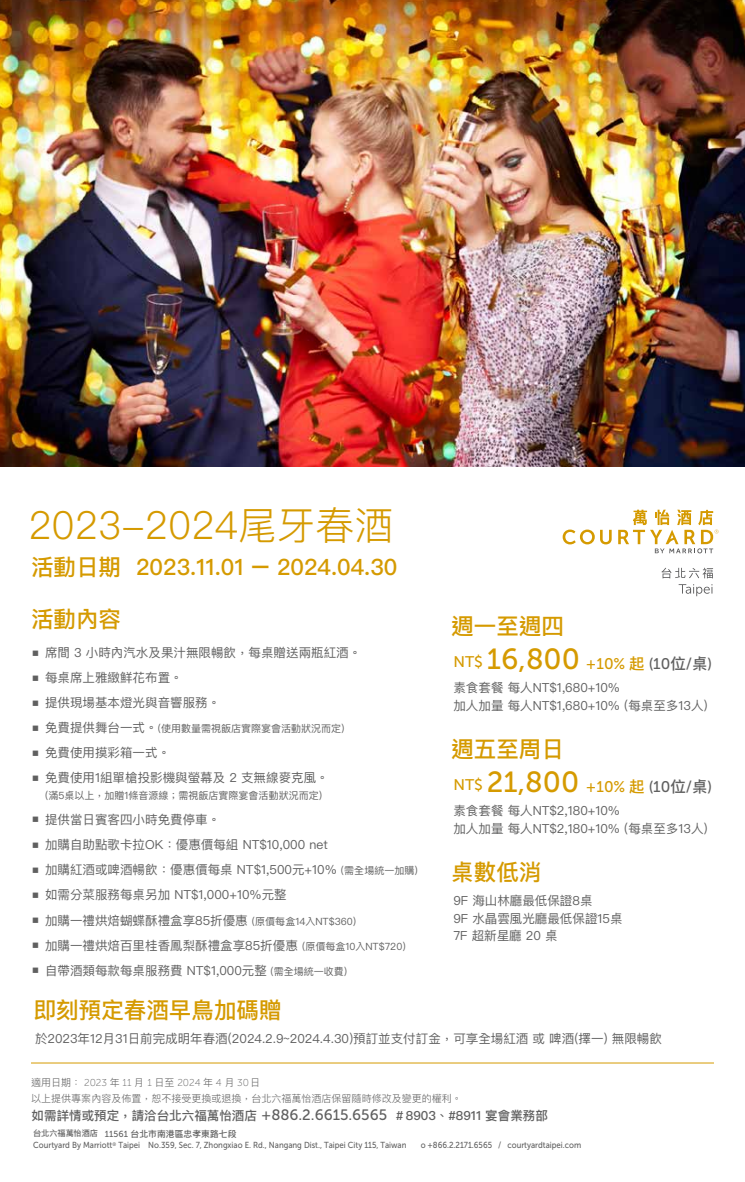
<style>
.page{position:relative;width:745px;height:1182px;background:#fff}
.page>*{position:absolute;margin:0;border:0;box-sizing:border-box;transform-origin:0 0}
.t1{font:300 38.75px "Ping Fang TC";color:#d59a00}
.t2{font:500 22.5px "Ping Fang TC";color:#d59a00}
.t3{font:15.38px "Museo Sans 500";color:#d59a00}
.t4{font:12.5px/25px "Ping Fang TC";color:#606060}
.t5{font:500 12.5px "Ping Fang TC";color:#606060}
.t6{font:10px "Ping Fang TC";color:#606060}
.t7{font:300 10px "Ping Fang TC";color:#606060}
.t8{font:10px "Museo Sans 100";color:#606060}
.t9{font:8.75px "Museo Sans 500";color:#606060;scale:.9 1}
.t10{font:500 8.75px "Ping Fang TC";letter-spacing:.01em;color:#606060}
.t11{font:7.5px "Ping Fang TC";color:#606060}
.t12{font:5.12px "Museo Sans 500";color:#606060;scale:.9 1}
.s1{font-size:12.5px}
.s2{font-size:10px}
.s3{font-size:29px}
.s4{font-family:"Ping Fang TC";font-weight:500}
.s5{color:#606060}
.s6{font-family:"Ping Fang TC";font-weight:500;color:#606060}
.s7{font-family:"Ping Fang TC";font-weight:300}
.s8{font-family:"Museo Sans 500";font-weight:400;font-size:15px}
.s9{font-size:8.12px}
.s10{font-family:"Museo Sans 500";font-weight:400}
</style>
<div class="page">
<svg style="left:661px;top:568px;width:51px;height:10px"></svg>
<svg style="left:678px;top:584px;width:34px;height:12px"></svg>
<svg style="left:562px;top:529px;width:49px;height:15px"></svg>
<svg style="left:618px;top:510px;width:100px;height:43px"></svg>
<hr style="left:31px;top:1062px;width:682px;height:1px;background:#d59a00">
<img style="left:0;top:0;width:744px;height:466px">
<h1 class="t1" style="left:28px;top:501px;width:366px">2023-2024尾牙春酒</h1>
<h2 class="t2" style="left:31px;top:553px;width:368px">活動日期 2023.11.01 – 2024.04.30</h2>
<h2 class="t2" style="left:31px;top:605px;width:91px">活動內容</h2>
<h2 class="t2" style="left:451px;top:612px;width:114px">週一至週四</h2>
<p class="t11" style="left:32px;top:648px;width:9px">■</p>
<p class="t11" style="left:32px;top:673px;width:9px">■</p>
<p class="t11" style="left:32px;top:698px;width:9px">■</p>
<p class="t11" style="left:32px;top:724px;width:9px">■</p>
<p class="t11" style="left:32px;top:748px;width:9px">■</p>
<p class="t11" style="left:32px;top:773px;width:9px">■</p>
<p class="t11" style="left:32px;top:815px;width:9px">■</p>
<p class="t11" style="left:32px;top:840px;width:9px">■</p>
<p class="t11" style="left:32px;top:865px;width:9px">■</p>
<p class="t11" style="left:32px;top:890px;width:9px">■</p>
<p class="t11" style="left:32px;top:915px;width:9px">■</p>
<p class="t11" style="left:32px;top:941px;width:9px">■</p>
<p class="t11" style="left:32px;top:966px;width:9px">■</p>
<p class="t4" style="left:45px;top:640px;width:317px">席間 3 小時內汽水及果汁無限暢飲，每桌贈送兩瓶紅酒。每桌席上雅緻鮮花布置。<br>提供現場基本燈光與音響服務。</p>
<p class="t6" style="left:45px;top:722px;width:301px"><span class="s1">免費提供舞台一式。</span>(使用數量需視飯店實際宴會活動狀況而定)</p>
<p class="t4" style="left:45px;top:740px;width:285px">免費使用摸彩箱一式。<br>免費使用1組單槍投影機與螢幕及 2 支無線麥克風。</p>
<p class="t6" style="left:45px;top:789px;width:278px">(滿5桌以上，加贈1條音源線；需視飯店實際宴會活動狀況而定)</p>
<p class="t4" style="left:45px;top:807px;width:374px">提供當日賓客四小時免費停車。<br>加購自助點歌卡拉OK：優惠價每組 NT$10,000 net<br>加購紅酒或啤酒暢飲：優惠價每桌 NT$1,500元+10% <span class="s2">(需全場統一加購)</span>如需分菜服務每桌另加 NT$1,000+10%元整<br>加購一禮烘焙蝴蝶酥禮盒享85折優惠 <span class="s2">(原價每盒14入NT$360)<br></span>加購一禮烘焙百里桂香鳳梨酥禮盒享85折優惠 <span class="s2">(原價每盒10入NT$720)</span>自帶酒類每款每桌服務費 NT$1,000元整 <span class="s2">(需全場統一收費)</span></p>
<p class="t3" style="left:453px;top:655px;width:260px">NT$ <span class="s3">16,800</span> +10% <span class="s4">起</span> <span class="s5">(10</span><span class="s6">位</span><span class="s5">/</span><span class="s6">桌</span><span class="s5">)</span></p>
<p class="t4" style="left:453px;top:679px;width:255px;line-height:17.5px">素食套餐 每人NT$1,680+10%<br>加人加量 每人NT$1,680+10% (每桌至多13人)</p>
<h2 class="t2" style="left:451px;top:734px;width:114px">週五至周日</h2>
<p class="t3" style="left:453px;top:778px;width:260px">NT$ <span class="s3">21,800</span> +10% <span class="s4">起</span> <span class="s5">(10</span><span class="s6">位</span><span class="s5">/</span><span class="s6">桌</span><span class="s5">)</span></p>
<p class="t4" style="left:453px;top:802px;width:255px;line-height:17.5px">素食套餐 每人NT$2,180+10%<br>加人加量 每人NT$2,180+10% (每桌至多13人)</p>
<h2 class="t2" style="left:451px;top:857px;width:91px">桌數低消</h2>
<p class="t4" style="left:453px;top:892px;width:170px;line-height:17.5px">9F 海山林廳最低保證8桌<br>9F 水晶雲風光廳最低保證15桌<br>7F 超新星廳 20 桌</p>
<h2 class="t2" style="left:34px;top:996px;width:249px">即刻預定春酒早鳥加碼贈</h2>
<p class="t4" style="left:35px;top:1026px;width:628px">於2023年12月31日前完成明年春酒(2024.2.9~2024.4.30)預訂並支付訂金，可享全場紅酒 或 啤酒(擇一) 無限暢飲</p>
<p class="t8" style="left:31px;top:1077px;width:230px"><span class="s7">適用日期：</span> 2023 <span class="s7">年</span> 11 <span class="s7">月</span> 1 <span class="s7">日至</span> 2024 <span class="s7">年</span> 4 <span class="s7">月</span> 30 <span class="s7">日</span></p>
<p class="t7" style="left:31px;top:1092px;width:431px">以上提供專案內容及佈置，恕不接受更換或退換，台北六福萬怡酒店保留隨時修改及變更的權利。</p>
<p class="t9" style="left:33px;top:1140px;width:120px">Courtyard By Marriott Taipei</p>
<p class="t5" style="left:32px;top:1108px;width:517px">如需詳情或預定，請洽台北六福萬怡酒店 <span class="s8">+886.2.6615.6565</span> ＃8903、#8911 宴會業務部</p>
<p class="t10" style="left:33px;top:1128px;width:205px"><span class="s9">台北六福萬怡酒店</span> <span class="s10">11561</span> 台北市南港區忠孝東路七段</p>
<p class="t12" style="left:112px;top:1141px;width:6px">®</p>
<p class="t9" style="left:148px;top:1140px;width:288px">No.359, Sec. 7, Zhongxiao E. Rd., Nangang Dist., Taipei City 115, Taiwan</p>
<p class="t9" style="left:420px;top:1140px;width:180px">o +866.2.2171.6565 / courtyardtaipei.com</p>
</div>
